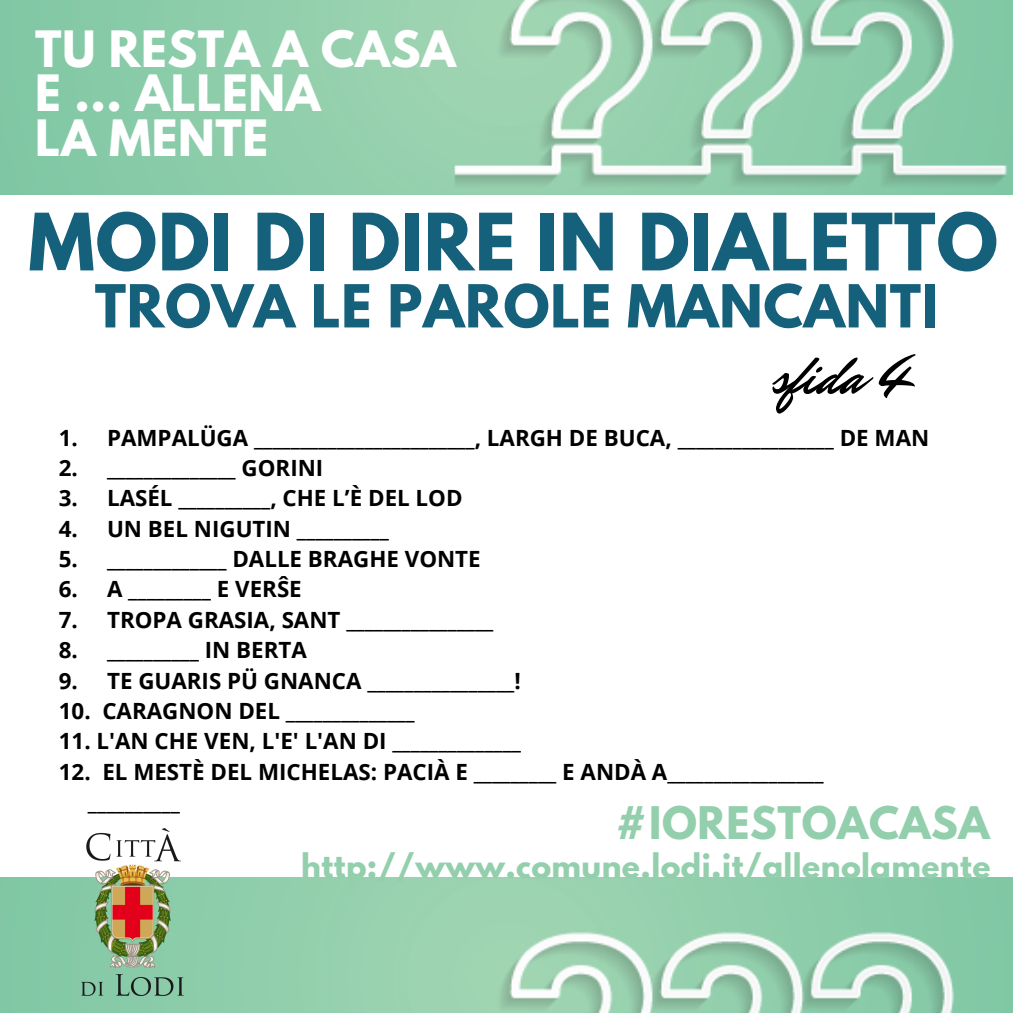
<style>
.page{position:relative;width:1013px;height:1013px;background:#fff}
.page>*{position:absolute;margin:0;border:0;box-sizing:border-box;transform-origin:0 0}
.t1{font:700 70px "League Spartan";letter-spacing:.015em;color:#15607b}
.t2{font:53px "Mr Dafoe";color:#000}
.t3{font:700 52.5px "League Spartan";letter-spacing:.015em;color:#15607b}
.t4{font:700 44.38px/44.4px "League Spartan";letter-spacing:.015em;color:#fff}
.t5{font:700 39.75px "League Spartan";letter-spacing:.015em;color:#93cfad}
.t6{font:700 30px "League Spartan";letter-spacing:.015em;color:#93cfad}
.t7{font:700 22.38px/30.4px "Open Sans";color:#000}
</style>
<div class="page">
<img style="left:0;top:0;width:1012px;height:194px">
<img style="left:0;top:877px;width:1012px;height:135px">
<img style="left:82px;top:828px;width:101px;height:167px">
<h3 class="t4" style="left:35px;top:32px;width:422px">TU RESTA A CASA<br>E ... ALLENA<br>LA MENTE</h3>
<h1 class="t1" style="left:28px;top:207px;width:971px">MODI DI DIRE IN DIALETTO</h1>
<h3 class="t3" style="left:95px;top:280px;width:844px">TROVA LE PAROLE MANCANTI</h3>
<h2 class="t2" style="left:771px;top:341px;width:138px">sfida 4</h2>
<p class="t7" style="left:59px;top:421px;width:871px">1. PAMPALÜGA ________________________, LARGH DE BUCA, _________________ DE MAN</p>
<p class="t7" style="left:59px;top:452px;width:266px">2. ______________ GORINI</p>
<p class="t7" style="left:59px;top:482px;width:405px">3. LASÉL __________, CHE L’È DEL LOD</p>
<p class="t7" style="left:59px;top:513px;width:331px">4. UN BEL NIGUTIN __________</p>
<p class="t7" style="left:59px;top:543px;width:423px">5. _____________ DALLE BRAGHE VONTE</p>
<p class="t7" style="left:59px;top:573px;width:244px">6. A _________ E VERŜE</p>
<p class="t7" style="left:59px;top:604px;width:436px">7. TROPA GRASIA, SANT ________________</p>
<p class="t7" style="left:59px;top:634px;width:249px">8. __________ IN BERTA</p>
<p class="t7" style="left:59px;top:664px;width:463px">9. TE GUARIS PÜ GNANCA ________________!</p>
<p class="t7" style="left:59px;top:695px;width:357px">10. CARAGNON DEL ______________</p>
<p class="t7" style="left:59px;top:725px;width:464px">11. L'AN CHE VEN, L'E' L'AN DI ______________</p>
<p class="t7" style="left:88px;top:755px;width:737px;text-indent:-29px">12. EL MESTÈ DEL MICHELAS: PACIÀ E _________ E ANDÀ A_________________ __________</p>
<h3 class="t5" style="left:615px;top:803px;width:376px">#IORESTOACASA</h3>
<h3 class="t6" style="left:301px;top:850px;width:690px">http://www.comune.lodi.it/allenolamente</h3>
</div>
